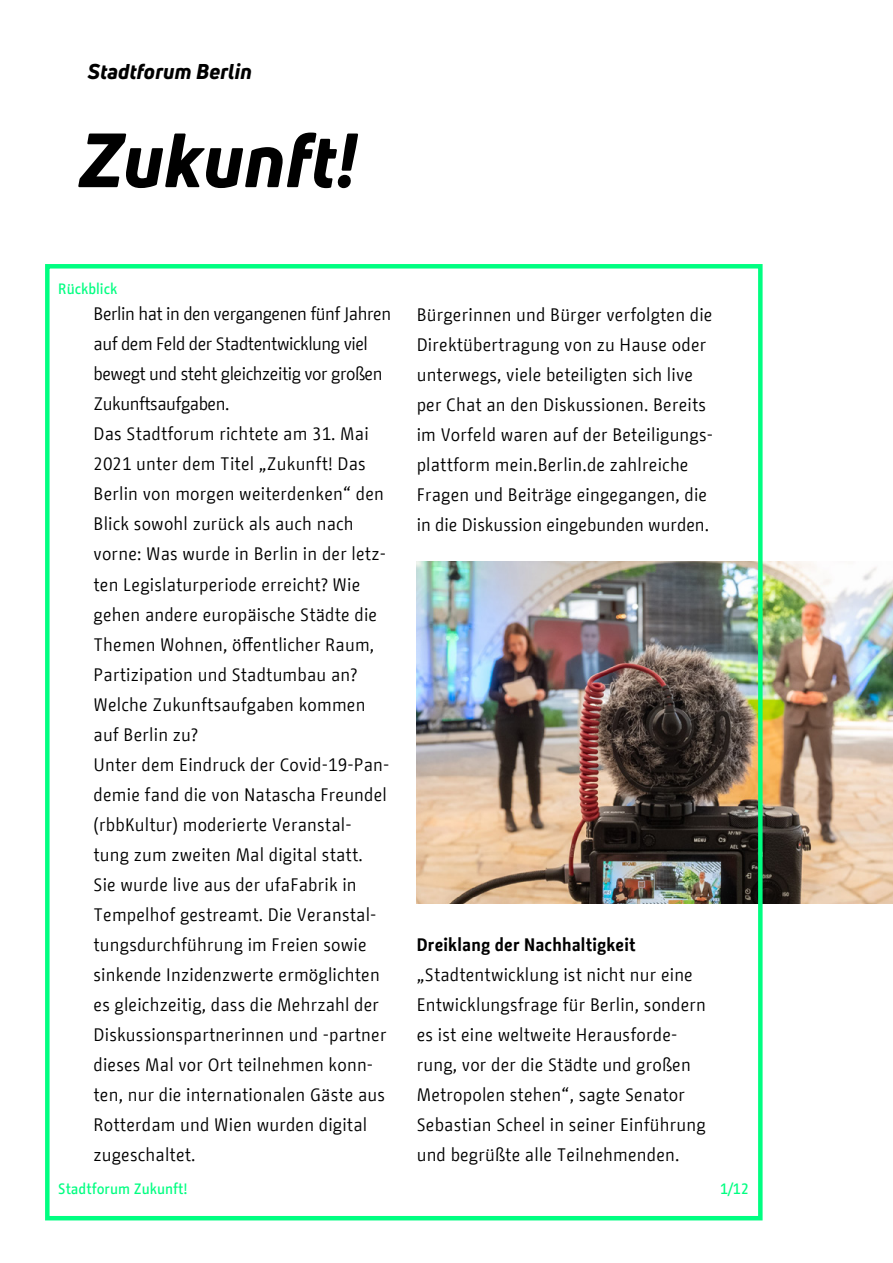
<style>
.page{position:relative;width:893px;height:1263px;background:#fff}
.page>*{position:absolute;margin:0;border:0;box-sizing:border-box;transform-origin:0 0}
.t1{font:italic 800 75px "Uni Neue";letter-spacing:.01em;color:#000}
.Zitate{font:italic 800 21px "Uni Neue";letter-spacing:.01em;color:#000}
.Fließtext{font:18px/30px "BMF Change";letter-spacing:.01em;color:#000}
.Fließtext-2{font:18px/30px "BMF Change";letter-spacing:-.025em;color:#000}
.Überschrift_3{font:700 18px "BMF Change";letter-spacing:.01em;color:#000}
.t2{font:500 15px "BMF Change";color:#00fe81}
</style>
<div class="page">
<img style="left:417px;top:561px;width:476px;height:343px">
<div style="left:45px;top:264px;width:718px;height:956px;border:4px solid #00fe81"></div>
<h5 class="Zitate" style="left:88px;top:57px;width:166px">Stadtforum Berlin</h5>
<p class="t1" style="left:79px;top:109px;width:279px">Zukunft!</p>
<p class="t2" style="left:58px;top:278px;width:61px">Rückblick</p>
<p class="Fließtext-2" style="left:94px;top:299px;width:299px">Berlin hat in den vergangenen fünf Jahren auf dem Feld der Stadtentwicklung viel bewegt und steht gleichzeitig vor großen Zukunftsaufgaben.</p>
<p class="Fließtext" style="left:94px;top:419px;width:294px">Das Stadtforum richtete am 31. Mai 2021 unter dem Titel „Zukunft! Das Berlin von morgen weiterdenken“ den Blick sowohl zurück als auch nach vorne: Was wurde in Berlin in der letz&shy;ten Legislaturperiode erreicht? Wie gehen andere europäische Städte die Themen Wohnen, öffentlicher Raum, Partizipation und Stadtumbau an?<br>Welche Zukunftsaufgaben kommen auf Berlin zu?</p>
<p class="Fließtext" style="left:94px;top:749px;width:297px">Unter dem Eindruck der Covid-19-Pan&shy;demie fand die von Natascha Freundel (rbbKultur) moderierte Veranstal&shy;tung zum zweiten Mal digital statt.<br>Sie wurde live aus der ufaFabrik in Tempelhof gestreamt. Die Veranstal&shy;tungsdurchführung im Freien sowie sinkende Inzidenzwerte ermöglichten es gleichzeitig, dass die Mehrzahl der Diskussionspartnerinnen und -partner dieses Mal vor Ort teilnehmen konn&shy;ten, nur die internationalen Gäste aus Rotterdam und Wien wurden digital zugeschaltet.</p>
<p class="Fließtext" style="left:417px;top:299px;width:298px">Bürgerinnen und Bürger verfolgten die Direktübertragung von zu Hause oder unterwegs, viele beteiligten sich live per Chat an den Diskussionen. Bereits im Vorfeld waren auf der Beteiligungs&shy;plattform mein.Berlin.de zahlreiche Fragen und Beiträge eingegangen, die in die Diskussion eingebunden wurden.</p>
<h4 class="Überschrift_3" style="left:417px;top:931px;width:220px">Dreiklang der Nachhaltigkeit</h4>
<p class="Fließtext" style="left:417px;top:959px;width:291px">„Stadtentwicklung ist nicht nur eine Entwicklungsfrage für Berlin, sondern es ist eine weltweite Herausforde&shy;rung, vor der die Städte und großen Metropolen stehen“, sagte Senator Sebastian Scheel in seiner Einführung und begrüßte alle Teilnehmenden.</p>
<p class="t2" style="left:58px;top:1178px;width:131px">Stadtforum Zukunft!</p>
<p class="t2" style="left:720px;top:1178px;width:30px">1/12</p>
</div>
